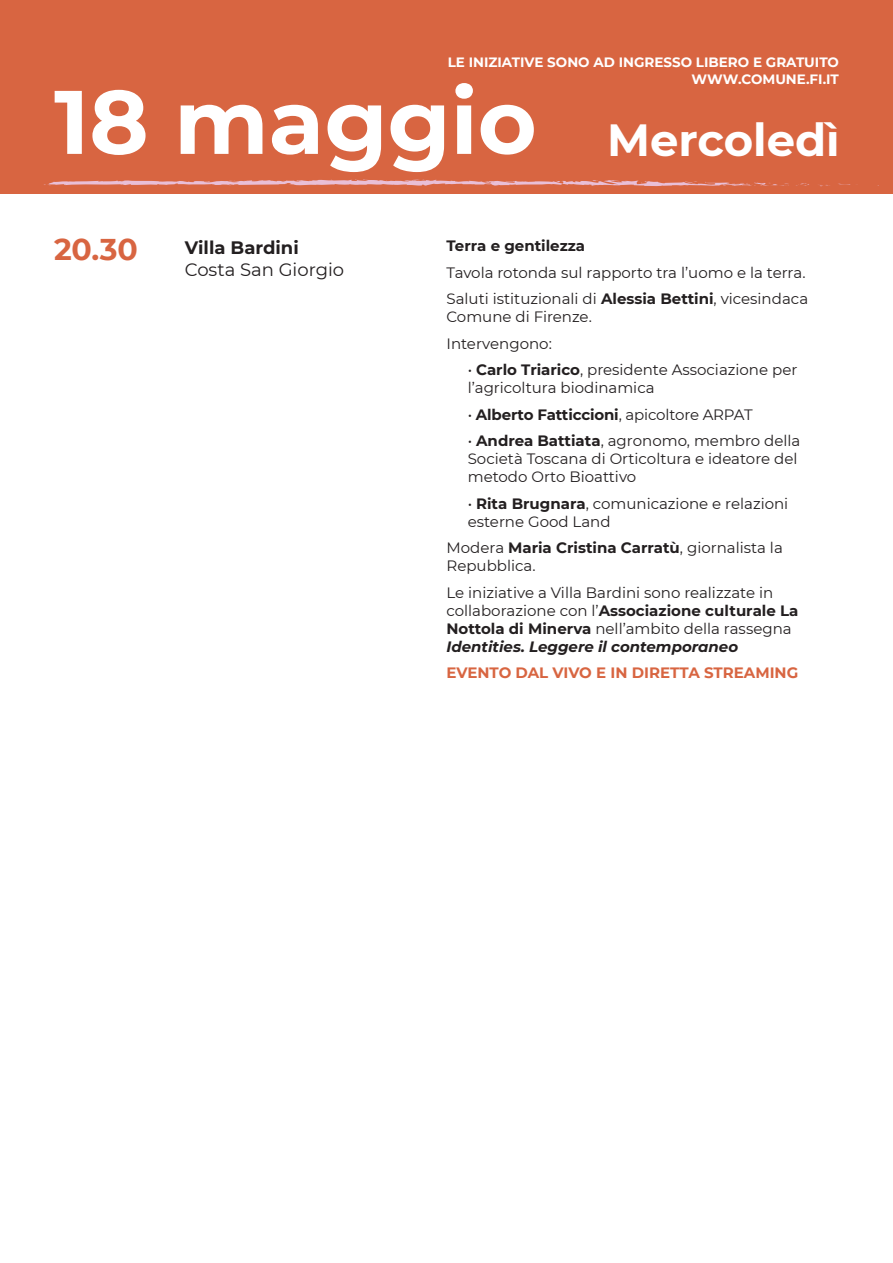
<style>
.page{position:relative;width:893px;height:1263px;background:#fff}
.page>*{position:absolute;margin:0;border:0;box-sizing:border-box;transform-origin:0 0}
.t1{font:700 90px "Montserrat";color:#fff}
.t2{font:700 45px "Montserrat";color:#fff}
.t3{font:700 30px "Montserrat";color:#d86541}
.t4{font:18px "Montserrat";color:#231f20}
.t5{font:700 18px "Montserrat";color:#231f20}
.t6{font:15px/18px "Montserrat";color:#231f20}
.t7{font:700 15px "Montserrat";letter-spacing:-.01em;color:#231f20}
.t8{font:700 15px "Montserrat";color:#d86541}
.t9{font:700 13.5px/16.5px "Montserrat";color:#fff;text-align:right}
.s1{font-weight:700}
.s2{font-weight:400}
.s3{font-weight:700;font-style:italic}
</style>
<div class="page">
<div style="left:0;top:0;width:893px;height:194px;background:#d86541"></div>
<svg style="left:838px;top:183px;width:13px;height:2px"></svg>
<svg style="left:44px;top:179px;width:765px;height:8px"></svg>
<p class="t9" style="left:448px;top:54px;width:393px">LE INIZIATIVE SONO AD INGRESSO LIBERO E GRATUITO<br>WWW.COMUNE.FI.IT</p>
<p class="t1" style="left:54px;top:57px;width:484px">18 maggio</p>
<p class="t2" style="left:607px;top:107px;width:234px">Mercoledì</p>
<p class="t3" style="left:54px;top:228px;width:85px">20.30</p>
<p class="t5" style="left:185px;top:235px;width:115px">Villa Bardini</p>
<p class="t4" style="left:185px;top:257px;width:161px">Costa San Giorgio</p>
<p class="t7" style="left:446px;top:235px;width:140px">Terra e gentilezza</p>
<p class="t6" style="left:446px;top:263px;width:361px">Tavola rotonda sul rapporto tra l’uomo e la terra.</p>
<p class="t6" style="left:446px;top:289px;width:363px">Saluti istituzionali di <span class="s1">Alessia Bettini</span>, vicesindaca<br>Comune di Firenze.</p>
<p class="t6" style="left:446px;top:334px;width:107px">Intervengono:</p>
<p class="t6" style="left:468px;top:360px;width:331px">• <span class="s1">Carlo Triarico</span>, presidente Associazione per l’agricoltura biodinamica</p>
<p class="t7" style="left:468px;top:403px;width:286px"><span class="s2">•</span> Alberto Fatticcioni<span class="s2">, apicoltore ARPAT</span></p>
<p class="t6" style="left:468px;top:431px;width:334px">• <span class="s1">Andrea Battiata</span>, agronomo, membro della<br>Società Toscana di Orticoltura e ideatore del metodo Orto Bioattivo</p>
<p class="t6" style="left:468px;top:494px;width:322px">• <span class="s1">Rita Brugnara</span>, comunicazione e relazioni esterne Good Land</p>
<p class="t6" style="left:446px;top:538px;width:338px">Modera <span class="s1">Maria Cristina Carratù</span>, giornalista la<br>Repubblica.</p>
<p class="t6" style="left:446px;top:583px;width:354px">Le iniziative a Villa Bardini sono realizzate in collaborazione con l’<span class="s1">Associazione culturale La Nottola di Minerva</span> nell’ambito della rassegna <span class="s3">Identities. Leggere il contemporaneo</span></p>
<p class="t8" style="left:446px;top:662px;width:353px">EVENTO DAL VIVO E IN DIRETTA STREAMING</p>
</div>
